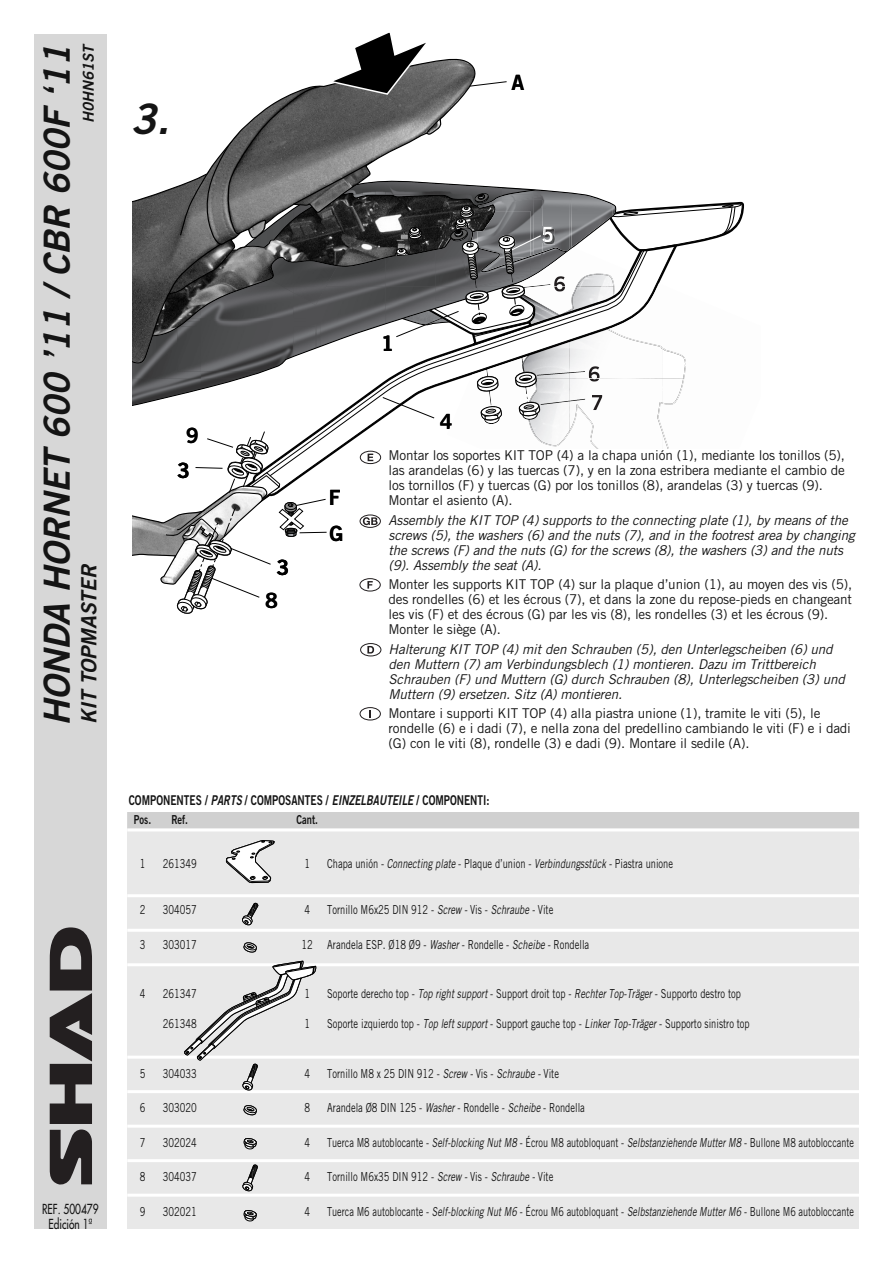
<style>
.page{position:relative;width:893px;height:1263px;background:#fff}
.page>*{position:absolute;margin:0;border:0;box-sizing:border-box;transform-origin:0 0}
.t1{font:italic 42px "Trade Gothic Bold Two";color:#141414}
.t2{font:italic 36px "Trade Gothic Bold Two";color:#141414}
.t3{font:italic 21px "Trade Gothic Bold Two";color:#141414}
.t4{font:21px/34.5px "Trade Gothic Bold Two";color:#000;text-align:center}
.t5{font:italic 15px "Trade Gothic Bold Two";color:#141414}
.t6{font:13.5px/15px "Trade Gothic";letter-spacing:-.01em;color:#141414}
.t7{font:italic 13.5px/15px "Trade Gothic";color:#141414}
.t8{font:13.5px "Trade Gothic Bold Two";color:#141414;scale:.75 1}
.t9{font:13.5px/15px "Futura";color:#141414;text-align:center;scale:.75 1}
.t10{font:12.45px "Trade Gothic";color:#141414;scale:.75 1}
.t11{font:12.45px "Trade Gothic";color:#141414;scale:.73 1}
.t12{font:12.45px "Trade Gothic Bold Two";color:#141414;scale:.75 1}
.s1{font-style:italic}
</style>
<div class="page">
<svg style="left:132px;top:32px;width:612px;height:582px"></svg>
<svg style="left:360px;top:643px;width:21px;height:13px"></svg>
<svg style="left:367px;top:646px;width:7px;height:7px"></svg>
<svg style="left:359px;top:707px;width:22px;height:13px"></svg>
<svg style="left:369px;top:710px;width:2px;height:7px"></svg>
<div style="left:387px;top:449px;width:472px;height:319px;background:#fff"></div>
<div style="left:34px;top:34px;width:73px;height:1195px;background:#d7d7d7"></div>
<svg style="left:50px;top:927px;width:42px;height:257px"></svg>
<div style="left:127px;top:812px;width:732px;height:417px;background:#e8e8e8"></div>
<div style="left:127px;top:812px;width:732px;height:16px;background:#d0d0d0"></div>
<hr style="left:127px;top:828px;width:732px;height:3px;background:#fff">
<hr style="left:127px;top:894px;width:732px;height:3px;background:#fff">
<hr style="left:127px;top:929px;width:732px;height:3px;background:#fff">
<hr style="left:127px;top:963px;width:732px;height:3px;background:#fff">
<hr style="left:127px;top:1056px;width:732px;height:3px;background:#fff">
<hr style="left:127px;top:1090px;width:732px;height:3px;background:#fff">
<hr style="left:127px;top:1125px;width:732px;height:3px;background:#fff">
<hr style="left:127px;top:1159px;width:732px;height:3px;background:#fff">
<hr style="left:127px;top:1194px;width:732px;height:3px;background:#fff">
<svg style="left:184px;top:960px;width:133px;height:130px"></svg>
<svg style="left:225px;top:840px;width:50px;height:86px"></svg>
<svg style="left:243px;top:942px;width:14px;height:10px"></svg>
<svg style="left:243px;top:1105px;width:14px;height:10px"></svg>
<svg style="left:242px;top:1138px;width:16px;height:53px"></svg>
<svg style="left:243px;top:1210px;width:14px;height:12px"></svg>
<h2 class="t2" style="left:44px;top:726px;width:682px;rotate:-90deg">HONDA HORNET 600 ’11 / CBR 600F ‘11</h2>
<p class="t5" style="left:83px;top:123px;width:79px;rotate:-90deg">H0HN61ST</p>
<h3 class="t3" style="left:81px;top:724px;width:161px;rotate:-90deg">KIT TOPMASTER</h3>
<p class="t9" style="left:42px;top:1202px;width:77px">REF. 500479<br>Edición 1ª</p>
<h1 class="t1" style="left:131px;top:104px;width:48px">3.</h1>
<h3 class="t4" style="left:511px;top:68px;width:14px">A</h3>
<h3 class="t4" style="left:177px;top:420px;width:23px">9<br>3</h3>
<h3 class="t4" style="left:276px;top:552px;width:14px">3</h3>
<h3 class="t4" style="left:265px;top:585px;width:14px">8</h3>
<h3 class="t4" style="left:329px;top:482px;width:13px">F</h3>
<h3 class="t4" style="left:329px;top:518px;width:16px">G</h3>
<h3 class="t4" style="left:381px;top:328px;width:14px">1</h3>
<h3 class="t4" style="left:440px;top:406px;width:14px">4</h3>
<p class="t6" style="left:388px;top:449px;width:458px">Montar los soportes KIT TOP (4) a la chapa unión (1), mediante los tonillos (5), las arandelas (6) y las tuercas (7), y en la zona estribera mediante el cambio de los tornillos (F) y tuercas (G) por los tonillos (8), arandelas (3) y tuercas (9).<br>Montar el asiento (A).</p>
<p class="t7" style="left:388px;top:514px;width:470px">Assembly the KIT TOP (4) supports to the connecting plate (1), by means of the screws (5), the washers (6) and the nuts (7), and in the footrest area by changing the screws (F) and the nuts (G) for the screws (8), the washers (3) and the nuts (9). Assembly the seat (A).</p>
<p class="t6" style="left:388px;top:578px;width:465px">Monter les supports KIT TOP (4) sur la plaque d’union (1), au moyen des vis (5), des rondelles (6) et les écrous (7), et dans la zone du repose-pieds en changeant les vis (F) et des écrous (G) par les vis (8), les rondelles (3) et les écrous (9).<br>Monter le siège (A).</p>
<p class="t7" style="left:388px;top:643px;width:460px">Halterung KIT TOP (4) mit den Schrauben (5), den Unterlegscheiben (6) und den Muttern (7) am Verbindungsblech (1) montieren. Dazu im Trittbereich Schrauben (F) und Muttern (G) durch Schrauben (8), Unterlegscheiben (3) und Muttern (9) ersetzen. Sitz (A) montieren.</p>
<p class="t6" style="left:388px;top:707px;width:464px">Montare i supporti KIT TOP (4) alla piastra unione (1), tramite le viti (5), le rondelle (6) e i dadi (7), e nella zona del predellino cambiando le viti (F) e i dadi (G) con le viti (8), rondelle (3) e dadi (9). Montare il sedile (A).</p>
<p class="t8" style="left:129px;top:795px;width:482px">COMPONENTES / <span class="s1">PARTS</span>/ COMPOSANTES / <span class="s1">EINZELBAUTEILE</span>/ COMPONENTI:</p>
<p class="t12" style="left:134px;top:815px;width:25px">Pos.</p>
<p class="t12" style="left:171px;top:815px;width:24px">Ref.</p>
<p class="t12" style="left:296px;top:815px;width:30px">Cant.</p>
<p class="t10" style="left:140px;top:859px;width:9px">1</p>
<p class="t10" style="left:163px;top:859px;width:47px">261349</p>
<p class="t10" style="left:304px;top:859px;width:9px">1</p>
<p class="t10" style="left:327px;top:859px;width:462px">Chapa unión - <span class="s1">Connecting plate</span> - Plaque d’union - <span class="s1">Verbindungsstück</span> - Piastra unione</p>
<p class="t10" style="left:140px;top:905px;width:9px">2</p>
<p class="t10" style="left:163px;top:905px;width:47px">304057</p>
<p class="t10" style="left:304px;top:905px;width:9px">4</p>
<p class="t10" style="left:327px;top:905px;width:303px">Tornillo M6x25 DIN 912 - <span class="s1">Screw -</span> Vis - <span class="s1">Schraube -</span> Vite</p>
<p class="t10" style="left:140px;top:940px;width:9px">3</p>
<p class="t10" style="left:163px;top:940px;width:47px">303017</p>
<p class="t10" style="left:301px;top:940px;width:385px">12 Arandela ESP. Ø18 Ø9 - <span class="s1">Washer</span>- Rondelle - <span class="s1">Scheibe</span>- Rondella</p>
<p class="t10" style="left:140px;top:989px;width:9px">4</p>
<p class="t10" style="left:163px;top:989px;width:47px">261347</p>
<p class="t10" style="left:304px;top:989px;width:9px">1</p>
<p class="t10" style="left:327px;top:989px;width:553px">Soporte derecho top - <span class="s1">Top right support</span> - Support droit top - <span class="s1">Rechter Top-Träger</span> - Supporto destro top</p>
<p class="t10" style="left:163px;top:1019px;width:47px">261348</p>
<p class="t10" style="left:304px;top:1019px;width:9px">1</p>
<p class="t10" style="left:327px;top:1019px;width:565px">Soporte izquierdo top - <span class="s1">Top left support</span> - Support gauche top - <span class="s1">Linker Top-Träger</span> - Supporto sinistro top</p>
<p class="t10" style="left:140px;top:1069px;width:9px">5</p>
<p class="t10" style="left:163px;top:1069px;width:47px">304033</p>
<p class="t10" style="left:304px;top:1069px;width:9px">4</p>
<p class="t10" style="left:327px;top:1069px;width:310px">Tornillo M8 x 25 DIN 912 - <span class="s1">Screw -</span> Vis - <span class="s1">Schraube -</span> Vite</p>
<p class="t10" style="left:140px;top:1103px;width:9px">6</p>
<p class="t10" style="left:163px;top:1103px;width:47px">303020</p>
<p class="t10" style="left:304px;top:1103px;width:9px">8</p>
<p class="t10" style="left:327px;top:1103px;width:345px">Arandela Ø8 DIN 125 - <span class="s1">Washer</span>- Rondelle - <span class="s1">Scheibe</span>- Rondella</p>
<p class="t10" style="left:140px;top:1138px;width:9px">7</p>
<p class="t10" style="left:163px;top:1138px;width:47px">302024</p>
<p class="t10" style="left:304px;top:1138px;width:9px">4</p>
<p class="t11" style="left:327px;top:1138px;width:723px">Tuerca M8 autoblocante - <span class="s1">Self-blocking Nut M8</span> - Écrou M8 autobloquant - <span class="s1">Selbstanziehende Mutter M8</span> - Bullone M8 autobloccante</p>
<p class="t10" style="left:140px;top:1172px;width:9px">8</p>
<p class="t10" style="left:163px;top:1172px;width:47px">304037</p>
<p class="t10" style="left:304px;top:1172px;width:9px">4</p>
<p class="t10" style="left:327px;top:1172px;width:303px">Tornillo M6x35 DIN 912 - <span class="s1">Screw -</span> Vis - <span class="s1">Schraube -</span> Vite</p>
<p class="t10" style="left:140px;top:1207px;width:9px">9</p>
<p class="t10" style="left:163px;top:1207px;width:47px">302021</p>
<p class="t10" style="left:304px;top:1207px;width:9px">4</p>
<p class="t11" style="left:327px;top:1207px;width:723px">Tuerca M6 autoblocante - <span class="s1">Self-blocking Nut M6</span> - Écrou M6 autobloquant - <span class="s1">Selbstanziehende Mutter M6</span> - Bullone M6 autobloccante</p>
</div>
